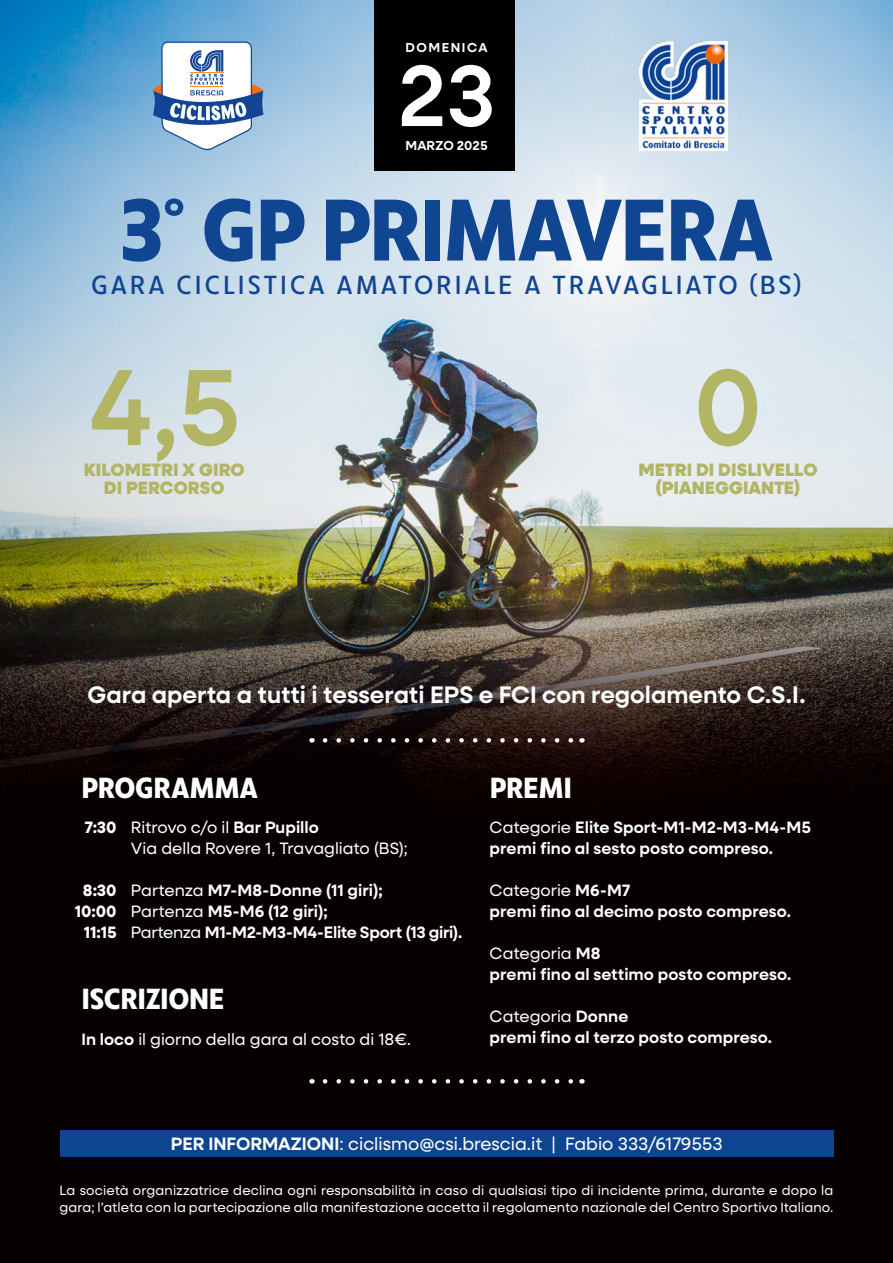
<style>
.page{position:relative;width:893px;height:1263px;background:#fff}
.page>*{position:absolute;margin:0;border:0;box-sizing:border-box;transform-origin:0 0}
.t1{font:500 108.6px "Neulis Sans";color:#b2b564}
.t2{font:700 90px "Ruck Sack";letter-spacing:-.03em;color:#104592}
.t3{font:500 87.15px "Neulis Sans";color:#fff}
.t4{font:700 30px "Ruck Sack";letter-spacing:-.015em;color:#fff}
.t5{font:500 27px "Ruck Sack";letter-spacing:.095em;color:#104592}
.t6{font:600 24px "Neulis Sans";color:#fff}
.t7{font:18px "Neulis Sans";color:#fff}
.t8{font:900 18px/18px "Neulis Sans";color:#b2b564;text-align:center}
.t9{font:600 16.5px/21px "Neulis Sans";letter-spacing:.005em;color:#fff}
.t10{font:16.5px/21px "Neulis Sans";color:#fff}
.t11{font:700 16.5px/21px "Neulis Sans";letter-spacing:-.005em;color:#fff;text-align:center}
.t12{font:13.5px/16.5px "Neulis Sans";letter-spacing:.01em;color:#fff}
.t13{font:600 13.05px "Neulis Sans";letter-spacing:.005em;color:#fff}
.t14{font:600 13.05px "Neulis Sans";letter-spacing:.12em;color:#fff}
.s1{font-weight:600}
.s2{font-weight:400}
</style>
<div class="page">
<img style="left:0;top:0;width:893px;height:1263px">
<div style="left:374px;top:0;width:140px;height:170px;background:#000"></div>
<svg style="left:325px;top:738px;width:250px;height:5px"></svg>
<svg style="left:153px;top:42px;width:111px;height:110px"></svg>
<img style="left:640px;top:42px;width:88px;height:108px">
<div style="left:60px;top:1130px;width:773px;height:26px;background:#0f4590"></div>
<svg style="left:325px;top:1079px;width:250px;height:4px"></svg>
<p class="t14" style="left:405px;top:38px;width:84px">DOMENICA</p>
<h3 class="t3" style="left:397px;top:33px;width:100px">23</h3>
<p class="t13" style="left:405px;top:136px;width:84px">MARZO 2025</p>
<h2 class="t2" style="left:119px;top:168px;width:657px">3° GP PRIMAVERA</h2>
<h3 class="t5" style="left:92px;top:266px;width:711px">GARA CICLISTICA AMATORIALE A TRAVAGLIATO (BS)</h3>
<h1 class="t1" style="left:89px;top:329px;width:153px">4,5</h1>
<h1 class="t1" style="left:693px;top:329px;width:71px">0</h1>
<p class="t8" style="left:84px;top:460px;width:162px">KILOMETRI X GIRO<br>DI PERCORSO</p>
<p class="t8" style="left:638px;top:460px;width:180px">METRI DI DISLIVELLO (PIANEGGIANTE)</p>
<h3 class="t6" style="left:87px;top:677px;width:719px">Gara aperta a tutti i tesserati EPS e FCI con regolamento C.S.I.</h3>
<h3 class="t4" style="left:82px;top:767px;width:178px">PROGRAMMA</h3>
<p class="t11" style="left:85px;top:816px;width:33px">7:30</p>
<p class="t11" style="left:75px;top:879px;width:43px">8:30<br>10:00<br>11:15</p>
<p class="t10" style="left:131px;top:816px;width:278px">Ritrovo c/o il <span class="s1">Bar Pupillo<br></span>Via della Rovere 1, Travagliato (BS);</p>
<p class="t9" style="left:131px;top:879px;width:333px"><span class="s2">Partenza</span> M7-M8-Donne (11 giri);<br><span class="s2">Partenza</span> M5-M6 (12 giri);<br><span class="s2">Partenza</span> M1-M2-M3-M4-Elite Sport (13 giri).</p>
<h3 class="t4" style="left:82px;top:978px;width:145px">ISCRIZIONE</h3>
<p class="t10" style="left:81px;top:1028px;width:331px"><span class="s1">In loco</span> il giorno della gara al costo di 18€.</p>
<h3 class="t4" style="left:490px;top:767px;width:84px">PREMI</h3>
<p class="t9" style="left:490px;top:816px;width:323px"><span class="s2">Categorie</span> Elite Sport-M1-M2-M3-M4-M5 premi fino al sesto posto compreso.</p>
<p class="t9" style="left:490px;top:879px;width:303px"><span class="s2">Categorie</span> M6-M7<br>premi fino al decimo posto compreso.</p>
<p class="t9" style="left:490px;top:942px;width:303px"><span class="s2">Categoria</span> M8<br>premi fino al settimo posto compreso.</p>
<p class="t9" style="left:490px;top:1005px;width:284px"><span class="s2">Categoria</span> Donne<br>premi fino al terzo posto compreso.</p>
<p class="t7" style="left:171px;top:1131px;width:553px"><span class="s1">PER INFORMAZIONI</span>: ciclismo@csi.brescia.it | Fabio 333/6179553</p>
<p class="t12" style="left:60px;top:1182px;width:775px">La società organizzatrice declina ogni responsabilità in caso di qualsiasi tipo di incidente prima, durante e dopo la gara; l’atleta con la partecipazione alla manifestazione accetta il regolamento nazionale del Centro Sportivo Italiano.</p>
</div>
